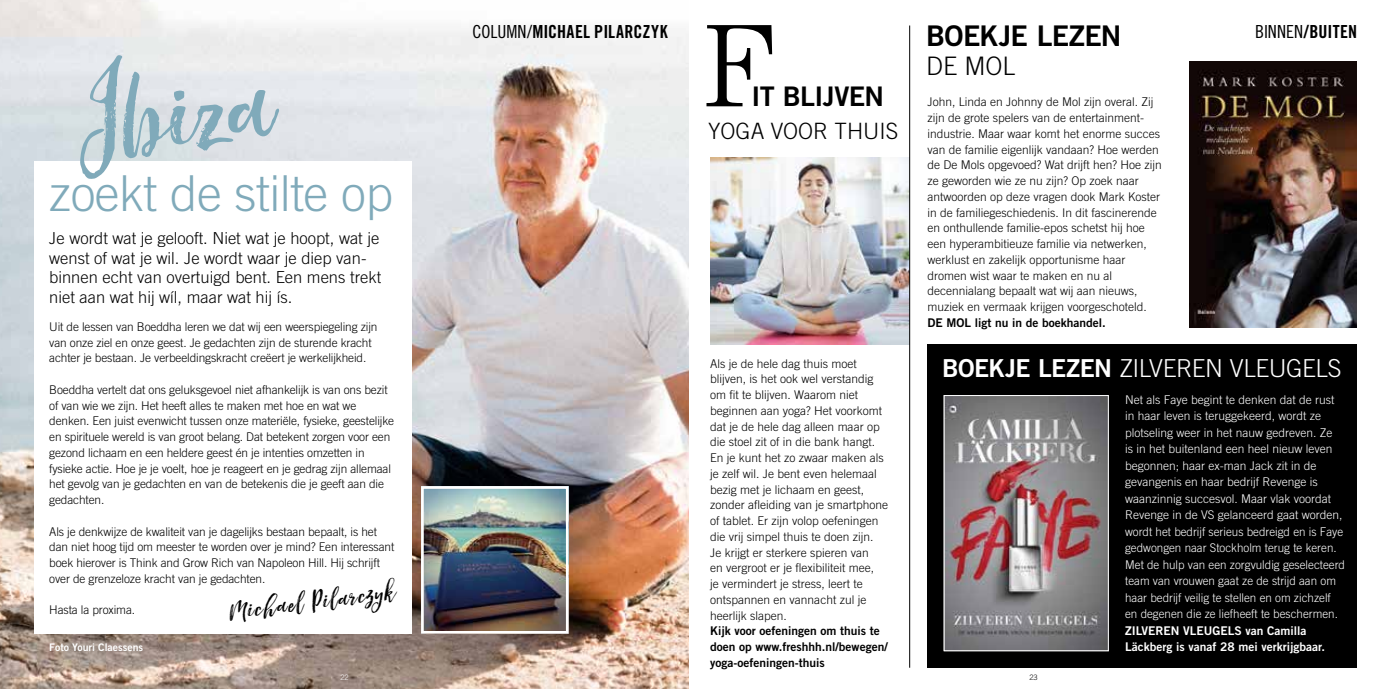
<style>
.page{position:relative;width:1378px;height:689px;background:#fff}
.page>*{position:absolute;margin:0;border:0;box-sizing:border-box;transform-origin:0 0}
.t1{font:162.15px "Hello Sunshine";color:#80aaba}
.t2{font:300 118.05px "Century Std";color:#000}
.t3{font:300 49.5px "Trade Gothic LT Std";letter-spacing:-.01em;color:#80aaba}
.t4{font:italic 34.5px "Hello Sunshine";color:#000}
.t5{font:28.5px "Trade Gothic LT Std Bd 2";letter-spacing:-.025em;color:#000}
.t6{font:27px "Trade Gothic LT Std Bd 2";letter-spacing:-.025em;color:#000}
.t7{font:300 25.5px "Trade Gothic LT Std";color:#000}
.t8{font:300 24.75px "Trade Gothic LT Std";letter-spacing:-.015em;color:#fff}
.t9{font:300 22.5px "Trade Gothic LT Std";color:#000}
.t10{font:18px "Trade Gothic LT Std Bd Cn 20";letter-spacing:.01em;color:#000}
.t11{font:300 16.5px/19.5px "Trade Gothic LT Std";color:#000}
.t12{font:300 12px/15.8px "Trade Gothic LT Std";color:#000}
.t13{font:300 12px/16.5px "Trade Gothic LT Std";color:#fff}
.t14{font:12px/15.8px "Trade Gothic LT Std Bd 2";color:#000}
.t15{font:12px/16.5px "Trade Gothic LT Std Bd 2";color:#fff}
.t16{font:10.5px "Trade Gothic LT Std Bd 2";color:#fff}
.t17{font:300 7.5px "Trade Gothic LT Std";color:#fff}
.t18{font:300 7.5px "Trade Gothic LT Std";color:#000}
.s1{font-family:"Trade Gothic LT Std Cn 18"}
.s2{font-family:"Trade Gothic LT Std Bd 2";font-weight:400}
</style>
<div class="page">
<div style="left:927px;top:344px;width:429px;height:324px;background:#000"></div>
<img style="left:946px;top:397px;width:160px;height:252px">
<img style="left:1189px;top:61px;width:167px;height:266px">
<div style="left:944px;top:395px;width:164px;height:256px;border:1px solid #fff"></div>
<img style="left:710px;top:157px;width:199px;height:187px">
<hr style="left:909px;top:26px;width:1px;height:642px;background:#000">
<img style="left:0;top:0;width:689px;height:689px">
<div style="left:34px;top:162px;width:378px;height:472px;background:#fff"></div>
<img style="left:425px;top:490px;width:139px;height:140px">
<div style="left:421px;top:486px;width:147px;height:148px;border:3px solid #fff"></div>
<h1 class="t1" style="left:66px;top:32px;width:197px;rotate:-7deg">Ibiza</h1>
<h3 class="t3" style="left:49px;top:164px;width:345px">zoekt de stilte op</h3>
<h3 class="t11" style="left:49px;top:228px;width:333px">Je wordt wat je gelooft. Niet wat je hoopt, wat je wenst of wat je wil. Je wordt waar je diep van&shy;binnen echt van overtuigd bent. Een mens trekt niet aan wat hij wíl, maar wat hij ís.</h3>
<p class="t12" style="left:49px;top:318px;width:330px">Uit de lessen van Boeddha leren we dat wij een weerspiegeling zijn van onze ziel en onze geest. Je gedachten zijn de sturende kracht achter je bestaan. Je verbeeldingskracht creëert je werkelijkheid.</p>
<p class="t12" style="left:49px;top:381px;width:346px">Boeddha vertelt dat ons geluksgevoel niet afhankelijk is van ons bezit of van wie we zijn. Het heeft alles te maken met hoe en wat we denken. Een juist evenwicht tussen onze materiële, fysieke, geestelijke en spirituele wereld is van groot belang. Dat betekent zorgen voor een gezond lichaam en een heldere geest én je intenties omzetten in fysieke actie. Hoe je je voelt, hoe je reageert en je gedrag zijn allemaal het gevolg van je gedachten en van de betekenis die je geeft aan die gedachten.</p>
<p class="t12" style="left:49px;top:523px;width:347px">Als je denkwijze de kwaliteit van je dagelijks bestaan bepaalt, is het dan niet hoog tijd om meester te worden over je mind? Een interessant boek hierover is Think and Grow Rich van Napoleon Hill. Hij schrijft over de grenzeloze kracht van je gedachten.</p>
<p class="t12" style="left:49px;top:602px;width:87px">Hasta la proxima.</p>
<p class="t16" style="left:49px;top:641px;width:95px">Foto Youri Claessens</p>
<h3 class="t4" style="left:226px;top:592px;width:168px;rotate:-7deg">Michael Pilarczyk</h3>
<h3 class="t10" style="left:472px;top:21px;width:197px"><span class="s1">COLUMN/</span>MICHAEL PILARCZYK</h3>
<h2 class="t2" style="left:703px;top:-2px;width:74px">F</h2>
<h3 class="t6" style="left:751px;top:80px;width:134px">IT BLIJVEN</h3>
<h3 class="t9" style="left:708px;top:118px;width:192px">YOGA VOOR THUIS</h3>
<p class="t12" style="left:710px;top:355px;width:180px">Als je de hele dag thuis moet blijven, is het ook wel verstandig om fit te blijven. Waarom niet beginnen aan yoga? Het voorkomt dat je de hele dag alleen maar op die stoel zit of in die bank hangt.<br>En je kunt het zo zwaar maken als je zelf wil. Je bent even helemaal bezig met je lichaam en geest, zonder afleiding van je smartphone of tablet. Er zijn volop oefeningen die vrij simpel thuis te doen zijn.<br>Je krijgt er sterkere spieren van<br>en vergroot er je flexibiliteit mee,<br>je vermindert je stress, leert te ontspannen en vannacht zul je heerlijk slapen.</p>
<p class="t14" style="left:710px;top:623px;width:179px">Kijk voor oefeningen om thuis te doen op www.freshhh.nl/bewegen/ yoga-oefeningen-thuis</p>
<h3 class="t5" style="left:926px;top:18px;width:197px">BOEKJE LEZEN</h3>
<h3 class="t7" style="left:926px;top:50px;width:91px">DE MOL</h3>
<p class="t12" style="left:927px;top:94px;width:236px">John, Linda en Johnny de Mol zijn overal. Zij zijn de grote spelers van de entertainment&shy;industrie. Maar waar komt het enorme succes van de familie eigenlijk vandaan? Hoe werden de De Mols opgevoed? Wat drijft hen? Hoe zijn ze geworden wie ze nu zijn? Op zoek naar antwoorden op deze vragen dook Mark Koster in de familiegeschiedenis. In dit fascinerende en onthullende familie-epos schetst hij hoe een hyperambitieuze familie via netwerken, werklust en zakelijk opportunisme haar dromen wist waar te maken en nu al decennialang bepaalt wat wij aan nieuws, muziek en vermaak krijgen voorgeschoteld.</p>
<p class="t14" style="left:927px;top:315px;width:180px">DE MOL ligt nu in de boekhandel.</p>
<h3 class="t10" style="left:1255px;top:21px;width:104px"><span class="s1">BINNEN</span>/BUITEN</h3>
<h3 class="t8" style="left:942px;top:353px;width:401px"><span class="s2">BOEKJE LEZEN</span> ZILVEREN VLEUGELS</h3>
<p class="t13" style="left:1125px;top:391px;width:221px">Net als Faye begint te denken dat de rust in haar leven is teruggekeerd, wordt ze plotseling weer in het nauw gedreven. Ze<br>is in het buitenland een heel nieuw leven begonnen; haar ex-man Jack zit in de gevangenis en haar bedrijf Revenge is waanzinnig succesvol. Maar vlak voordat Revenge in de VS gelanceerd gaat worden, wordt het bedrijf serieus bedreigd en is Faye gedwongen naar Stockholm terug te keren.<br>Met de hulp van een zorgvuldig geselecteerd team van vrouwen gaat ze de strijd aan om haar bedrijf veilig te stellen en om zichzelf en degenen die ze liefheeft te beschermen.</p>
<p class="t15" style="left:1125px;top:622px;width:201px">ZILVEREN VLEUGELS van Camilla<br>Läckberg is vanaf 28 mei verkrijgbaar.</p>
<p class="t17" style="left:340px;top:672px;width:10px">22</p>
<p class="t18" style="left:1029px;top:672px;width:10px">23</p>
</div>
